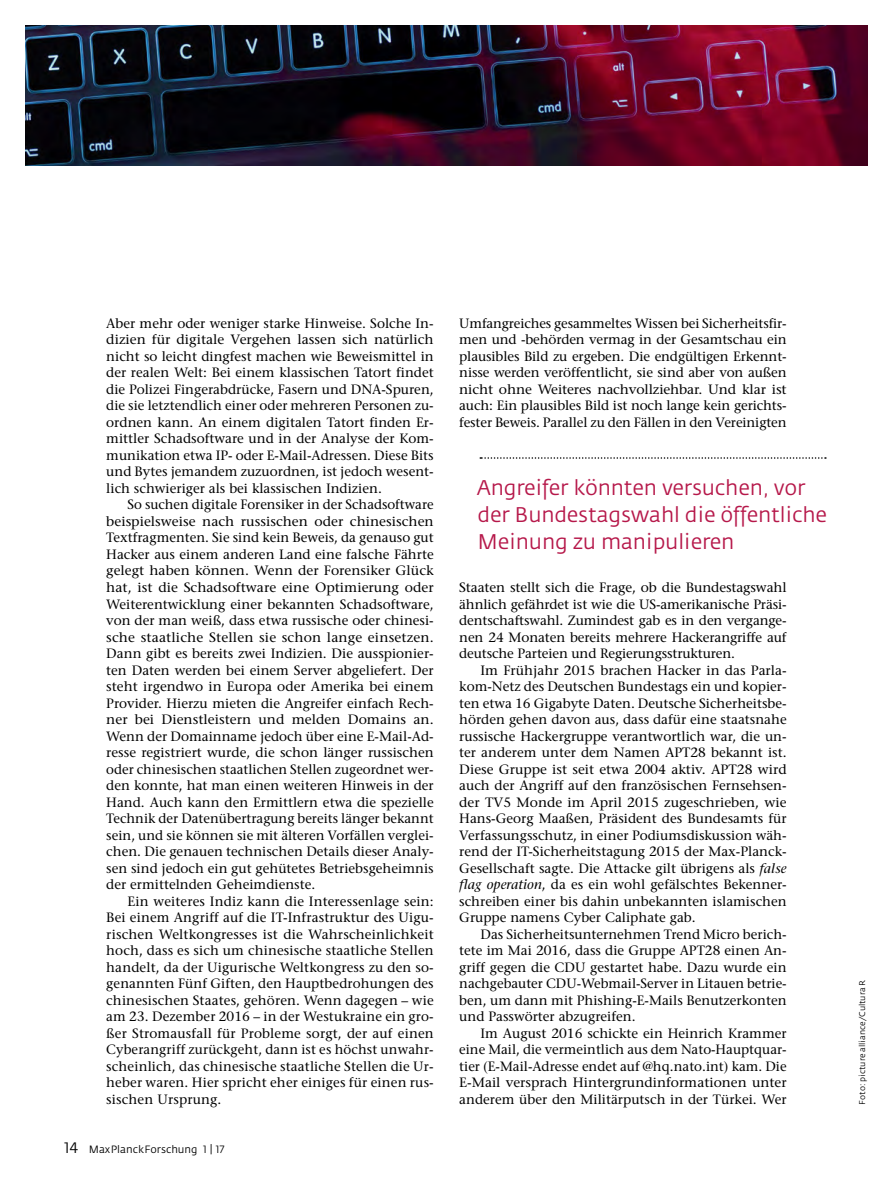
<style>
.page{position:relative;width:893px;height:1191px;background:#fff}
.page>*{position:absolute;margin:0;border:0;box-sizing:border-box;transform-origin:0 0}
.t1{font:21px/27px "Fedra Sans";letter-spacing:-.01em;color:#b6184a}
.t2{font:13.5px/16.5px "Stone Serif";color:#000;text-align:justify}
.t3{font:10.5px "Fedra Sans";color:#000}
.t4{font:8.25px "Fedra Sans";color:#000}
.s1{font-family:"Fedra Sans Book SC";font-size:15px}
.s2{font-family:"Fedra Sans Book SC"}
.s3{font-style:italic}
</style>
<div class="page">
<svg style="left:480px;top:457px;width:346px;height:2px"></svg>
<img style="left:26px;top:26px;width:841px;height:140px">
<p class="t2" style="left:106px;top:315px;width:329px">Aber mehr oder weniger starke Hinweise. Solche In-</p>
<p class="t2" style="left:106px;top:331px;width:329px">dizien für digitale Vergehen lassen sich natürlich</p>
<p class="t2" style="left:106px;top:348px;width:329px">nicht so leicht dingfest machen wie Beweismittel in</p>
<p class="t2" style="left:106px;top:364px;width:329px">der realen Welt: Bei einem klassischen Tatort findet</p>
<p class="t2" style="left:106px;top:381px;width:329px">die Polizei Fingerabdrücke, Fasern und DNA-Spuren,</p>
<p class="t2" style="left:106px;top:397px;width:329px">die sie letztendlich einer oder mehreren Personen zu-</p>
<p class="t2" style="left:106px;top:414px;width:329px">ordnen kann. An einem digitalen Tatort finden Er-</p>
<p class="t2" style="left:106px;top:430px;width:329px">mittler Schadsoftware und in der Analyse der Kom-</p>
<p class="t2" style="left:106px;top:447px;width:329px">munikation etwa IP- oder E-Mail-Adressen. Diese Bits</p>
<p class="t2" style="left:106px;top:463px;width:329px">und Bytes jemandem zuzuordnen, ist jedoch wesent-</p>
<p class="t2" style="left:106px;top:480px;width:277px">lich schwieriger als bei klassischen Indizien.</p>
<p class="t2" style="left:128px;top:496px;width:308px">So suchen digitale Forensiker in der Schadsoftware</p>
<p class="t2" style="left:106px;top:513px;width:329px">beispielsweise nach russischen oder chinesischen</p>
<p class="t2" style="left:106px;top:529px;width:329px">Textfragmenten. Sie sind kein Beweis, da genauso gut</p>
<p class="t2" style="left:106px;top:546px;width:329px">Hacker aus einem anderen Land eine falsche Fährte</p>
<p class="t2" style="left:106px;top:562px;width:329px">gelegt haben können. Wenn der Forensiker Glück</p>
<p class="t2" style="left:106px;top:579px;width:329px">hat, ist die Schadsoftware eine Optimierung oder</p>
<p class="t2" style="left:106px;top:595px;width:329px">Weiterentwicklung einer bekannten Schadsoftware,</p>
<p class="t2" style="left:106px;top:612px;width:329px">von der man weiß, dass etwa russische oder chinesi-</p>
<p class="t2" style="left:106px;top:628px;width:329px">sche staatliche Stellen sie schon lange einsetzen.</p>
<p class="t2" style="left:106px;top:645px;width:329px">Dann gibt es bereits zwei Indizien. Die ausspionier-</p>
<p class="t2" style="left:106px;top:661px;width:329px">ten Daten werden bei einem Server abgeliefert. Der</p>
<p class="t2" style="left:106px;top:678px;width:329px">steht irgendwo in Europa oder Amerika bei einem</p>
<p class="t2" style="left:106px;top:694px;width:329px">Provider. Hierzu mieten die Angreifer einfach Rech-</p>
<p class="t2" style="left:106px;top:711px;width:329px">ner bei Dienstleistern und melden Domains an.</p>
<p class="t2" style="left:106px;top:727px;width:329px">Wenn der Domainname jedoch über eine E-Mail-Ad-</p>
<p class="t2" style="left:106px;top:744px;width:329px">resse registriert wurde, die schon länger russischen</p>
<p class="t2" style="left:106px;top:760px;width:329px">oder chinesischen staatlichen Stellen zugeordnet wer-</p>
<p class="t2" style="left:106px;top:777px;width:329px">den konnte, hat man einen weiteren Hinweis in der</p>
<p class="t2" style="left:106px;top:793px;width:329px">Hand. Auch kann den Ermittlern etwa die spezielle</p>
<p class="t2" style="left:106px;top:810px;width:329px">Technik der Datenübertragung bereits länger bekannt</p>
<p class="t2" style="left:106px;top:826px;width:329px">sein, und sie können sie mit älteren Vorfällen verglei-</p>
<p class="t2" style="left:106px;top:843px;width:329px">chen. Die genauen technischen Details dieser Analy-</p>
<p class="t2" style="left:106px;top:859px;width:329px">sen sind jedoch ein gut gehütetes Betriebsgeheimnis</p>
<p class="t2" style="left:106px;top:876px;width:210px">der ermittelnden Geheimdienste.</p>
<p class="t2" style="left:128px;top:892px;width:308px">Ein weiteres Indiz kann die Interessenlage sein:</p>
<p class="t2" style="left:106px;top:909px;width:329px">Bei einem Angriff auf die IT-Infrastruktur des Uigu-</p>
<p class="t2" style="left:106px;top:925px;width:329px">rischen Weltkongresses ist die Wahrscheinlichkeit</p>
<p class="t2" style="left:106px;top:942px;width:329px">hoch, dass es sich um chinesische staatliche Stellen</p>
<p class="t2" style="left:106px;top:958px;width:329px">handelt, da der Uigurische Weltkongress zu den so-</p>
<p class="t2" style="left:106px;top:975px;width:329px">genannten Fünf Giften, den Hauptbedrohungen des</p>
<p class="t2" style="left:106px;top:991px;width:329px">chinesischen Staates, gehören. Wenn dagegen – wie</p>
<p class="t2" style="left:106px;top:1008px;width:329px">am 23. Dezember 2016 – in der Westukraine ein gro-</p>
<p class="t2" style="left:106px;top:1024px;width:329px">ßer Stromausfall für Probleme sorgt, der auf einen</p>
<p class="t2" style="left:106px;top:1041px;width:329px">Cyberangriff zurückgeht, dann ist es höchst unwahr-</p>
<p class="t2" style="left:106px;top:1057px;width:329px">scheinlich, das chinesische staatliche Stellen die Ur-</p>
<p class="t2" style="left:106px;top:1074px;width:329px">heber waren. Hier spricht eher einiges für einen rus-</p>
<p class="t2" style="left:106px;top:1090px;width:117px">sischen Ursprung.</p>
<p class="t3" style="left:64px;top:1144px;width:162px"><span class="s1">14</span> MaxPlanckForschung <span class="s2">1 | 17</span></p>
<p class="t2" style="left:459px;top:315px;width:329px">Umfangreiches gesammeltes Wissen bei Sicherheitsfir&shy;men und -behörden vermag in der Gesamtschau ein plausibles Bild zu ergeben. Die endgültigen Erkennt&shy;nisse werden veröffentlicht, sie sind aber von außen nicht ohne Weiteres nachvollziehbar. Und klar ist auch: Ein plausibles Bild ist noch lange kein gerichts&shy;fester Beweis. Parallel zu den Fällen in den Vereinigten</p>
<p class="t1" style="left:477px;top:474px;width:352px">Angreifer könnten versuchen, vor der Bundestagswahl die öffentliche<br>Meinung zu manipulieren</p>
<p class="t2" style="left:459px;top:579px;width:329px">Staaten stellt sich die Frage, ob die Bundestagswahl</p>
<p class="t2" style="left:459px;top:595px;width:329px">ähnlich gefährdet ist wie die US-amerikanische Präsi-</p>
<p class="t2" style="left:459px;top:612px;width:329px">dentschaftswahl. Zumindest gab es in den vergange-</p>
<p class="t2" style="left:459px;top:628px;width:329px">nen 24 Monaten bereits mehrere Hackerangriffe auf</p>
<p class="t2" style="left:459px;top:645px;width:277px">deutsche Parteien und Regierungsstrukturen.</p>
<p class="t2" style="left:480px;top:661px;width:308px">Im Frühjahr 2015 brachen Hacker in das Parla-</p>
<p class="t2" style="left:459px;top:678px;width:329px">kom-Netz des Deutschen Bundestags ein und kopier-</p>
<p class="t2" style="left:459px;top:694px;width:329px">ten etwa 16 Gigabyte Daten. Deutsche Sicherheitsbe-</p>
<p class="t2" style="left:459px;top:711px;width:329px">hörden gehen davon aus, dass dafür eine staatsnahe</p>
<p class="t2" style="left:459px;top:727px;width:329px">russische Hackergruppe verantwortlich war, die un-</p>
<p class="t2" style="left:459px;top:744px;width:329px">ter anderem unter dem Namen APT28 bekannt ist.</p>
<p class="t2" style="left:459px;top:760px;width:329px">Diese Gruppe ist seit etwa 2004 aktiv. APT28 wird</p>
<p class="t2" style="left:459px;top:777px;width:329px">auch der Angriff auf den französischen Fernsehsen-</p>
<p class="t2" style="left:459px;top:793px;width:329px">der TV5 Monde im April 2015 zugeschrieben, wie</p>
<p class="t2" style="left:459px;top:810px;width:329px">Hans-Georg Maaßen, Präsident des Bundesamts für</p>
<p class="t2" style="left:459px;top:826px;width:329px">Verfassungsschutz, in einer Podiumsdiskussion wäh-</p>
<p class="t2" style="left:459px;top:843px;width:329px">rend der IT-Sicherheitstagung 2015 der Max-Planck-</p>
<p class="t2" style="left:459px;top:859px;width:329px">Gesellschaft sagte. Die Attacke gilt übrigens als <span class="s3">false</span></p>
<p class="t2" style="left:459px;top:876px;width:329px"><span class="s3">flag operation</span>, da es ein wohl gefälschtes Bekenner-</p>
<p class="t2" style="left:459px;top:892px;width:329px">schreiben einer bis dahin unbekannten islamischen</p>
<p class="t2" style="left:459px;top:909px;width:238px">Gruppe namens Cyber Caliphate gab.</p>
<p class="t2" style="left:480px;top:925px;width:308px">Das Sicherheitsunternehmen Trend Micro berich-</p>
<p class="t2" style="left:459px;top:942px;width:329px">tete im Mai 2016, dass die Gruppe APT28 einen An-</p>
<p class="t2" style="left:459px;top:958px;width:329px">griff gegen die CDU gestartet habe. Dazu wurde ein</p>
<p class="t2" style="left:459px;top:975px;width:329px">nachgebauter CDU-Webmail-Server in Litauen betrie-</p>
<p class="t2" style="left:459px;top:991px;width:329px">ben, um dann mit Phishing-E-Mails Benutzerkonten</p>
<p class="t2" style="left:459px;top:1008px;width:178px">und Passwörter abzugreifen.</p>
<p class="t2" style="left:480px;top:1024px;width:308px">Im August 2016 schickte ein Heinrich Krammer</p>
<p class="t2" style="left:459px;top:1041px;width:329px">eine Mail, die vermeintlich aus dem Nato-Hauptquar-</p>
<p class="t2" style="left:459px;top:1057px;width:329px">tier (E-Mail-Adresse endet auf @hq.nato.int) kam. Die</p>
<p class="t2" style="left:459px;top:1074px;width:329px">E-Mail versprach Hintergrundinformationen unter</p>
<p class="t2" style="left:459px;top:1090px;width:329px">anderem über den Militärputsch in der Türkei. Wer</p>
<p class="t4" style="left:858px;top:1104px;width:126px;rotate:-90deg">Foto: picture alliance/Cultura R</p>
</div>
